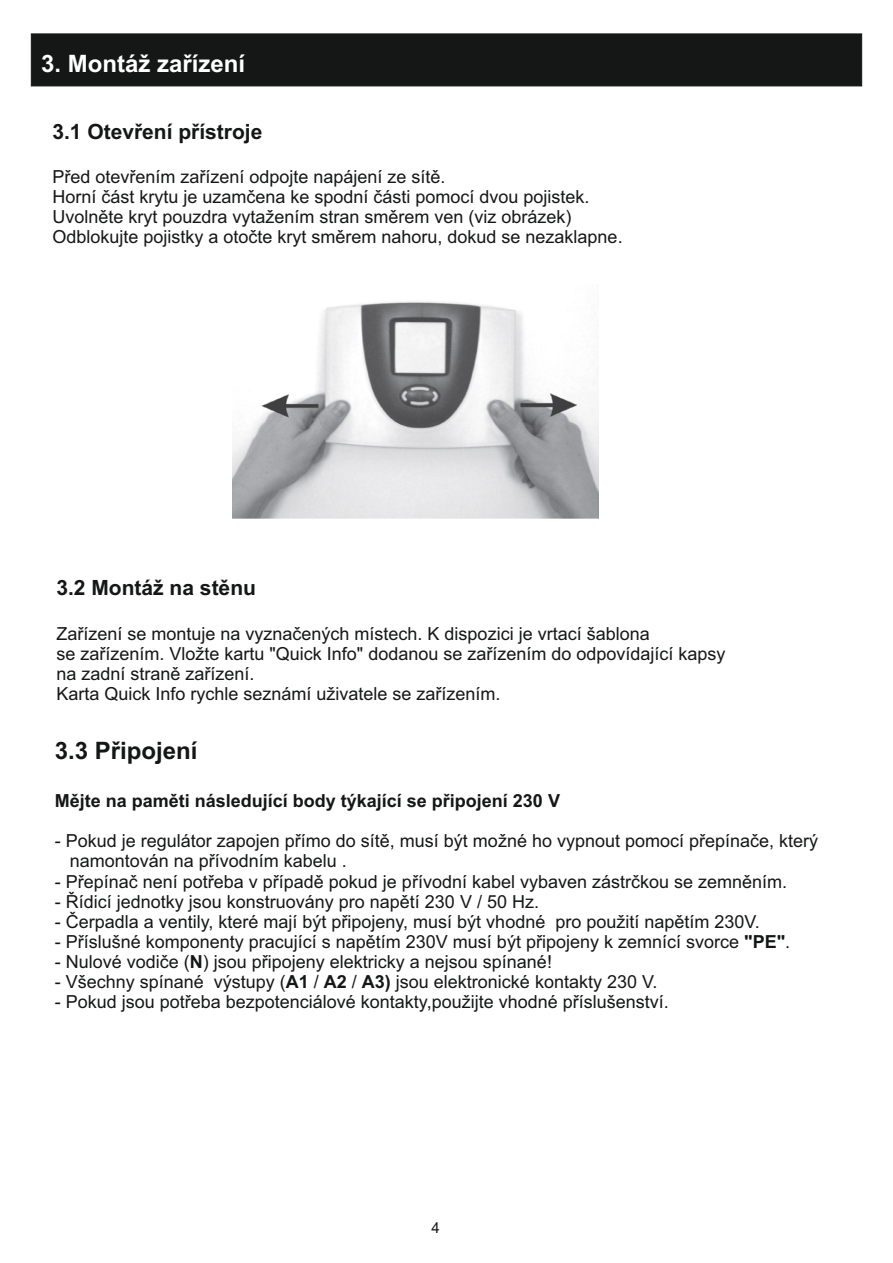
<style>
.page{position:relative;width:893px;height:1263px;background:#fff}
.page>*{position:absolute;margin:0;border:0;box-sizing:border-box;transform-origin:0 0}
.t1{font:700 24px "Arial";color:#fff}
.t2{font:700 24px "Arial";color:#151616}
.t3{font:700 21px "Arial";color:#151616}
.t4{font:18px/20.1px "Arial";color:#151616}
.t5{font:700 18px "Arial";color:#151616}
.t6{font:15px "Arial";color:#151616}
.s1{font-weight:700}
</style>
<div class="page">
<div style="left:30px;top:33px;width:832px;height:54px;background:#151616"></div>
<img style="left:233px;top:301px;width:366px;height:218px">
<h1 class="t1" style="left:41px;top:55px;width:206px">3. Montáž zařízení</h1>
<p class="t3" style="left:52px;top:123px;width:212px">3.1 Otevření přístroje</p>
<p class="t4" style="left:52px;top:168px;width:572px">Před otevřením zařízení odpojte napájení ze sítě.<br>Horní část krytu je uzamčena ke spodní části pomocí dvou pojistek.<br>Uvolněte kryt pouzdra vytažením stran směrem ven (viz obrázek)<br>Odblokujte pojistky a otočte kryt směrem nahoru, dokud se nezaklapne.</p>
<p class="t3" style="left:56px;top:580px;width:201px">3.2 Montáž na stěnu</p>
<p class="t4" style="left:56px;top:625px;width:671px">Zařízení se montuje na vyznačených místech. K dispozici je vrtací šablona<br>se zařízením. Vložte kartu "Quick Info" dodanou se zařízením do odpovídající kapsy na zadní straně zařízení.<br>Karta Quick Info rychle seznámí uživatele se zařízením.</p>
<h1 class="t2" style="left:55px;top:741px;width:144px">3.3 Připojení</h1>
<p class="t5" style="left:55px;top:794px;width:507px">Mějte na paměti následující body týkající se připojení 230 V</p>
<p class="t4" style="left:70px;top:833px;width:750px;text-indent:-15px">- Pokud je regulátor zapojen přímo do sítě, musí být možné ho vypnout pomocí přepínače, který namontován na přívodním kabelu .</p>
<p class="t4" style="left:55px;top:873px;width:734px">- Přepínač není potřeba v případě pokud je přívodní kabel vybaven zástrčkou se zemněním.</p>
<p class="t4" style="left:55px;top:893px;width:486px">- Řídicí jednotky jsou konstruovány pro napětí 230 V / 50 Hz.</p>
<p class="t4" style="left:55px;top:913px;width:707px">- Čerpadla a ventily, které mají být připojeny, musí být vhodné pro použití napětím 230V.</p>
<p class="t4" style="left:55px;top:933px;width:737px">- Příslušné komponenty pracující s napětím 230V musí být připojeny k zemnící svorce <span class="s1">"PE"</span>.</p>
<p class="t4" style="left:55px;top:953px;width:499px">- Nulové vodiče (<span class="s1">N</span>) jsou připojeny elektricky a nejsou spínané!</p>
<p class="t4" style="left:55px;top:973px;width:604px">- Všechny spínané výstupy (<span class="s1">A1</span> / <span class="s1">A2</span> / <span class="s1">A3)</span> jsou elektronické kontakty 230 V.</p>
<p class="t4" style="left:55px;top:993px;width:616px">- Pokud jsou potřeba bezpotenciálové kontakty,použijte vhodné příslušenství.</p>
<p class="t6" style="left:431px;top:1222px;width:10px">4</p>
</div>
